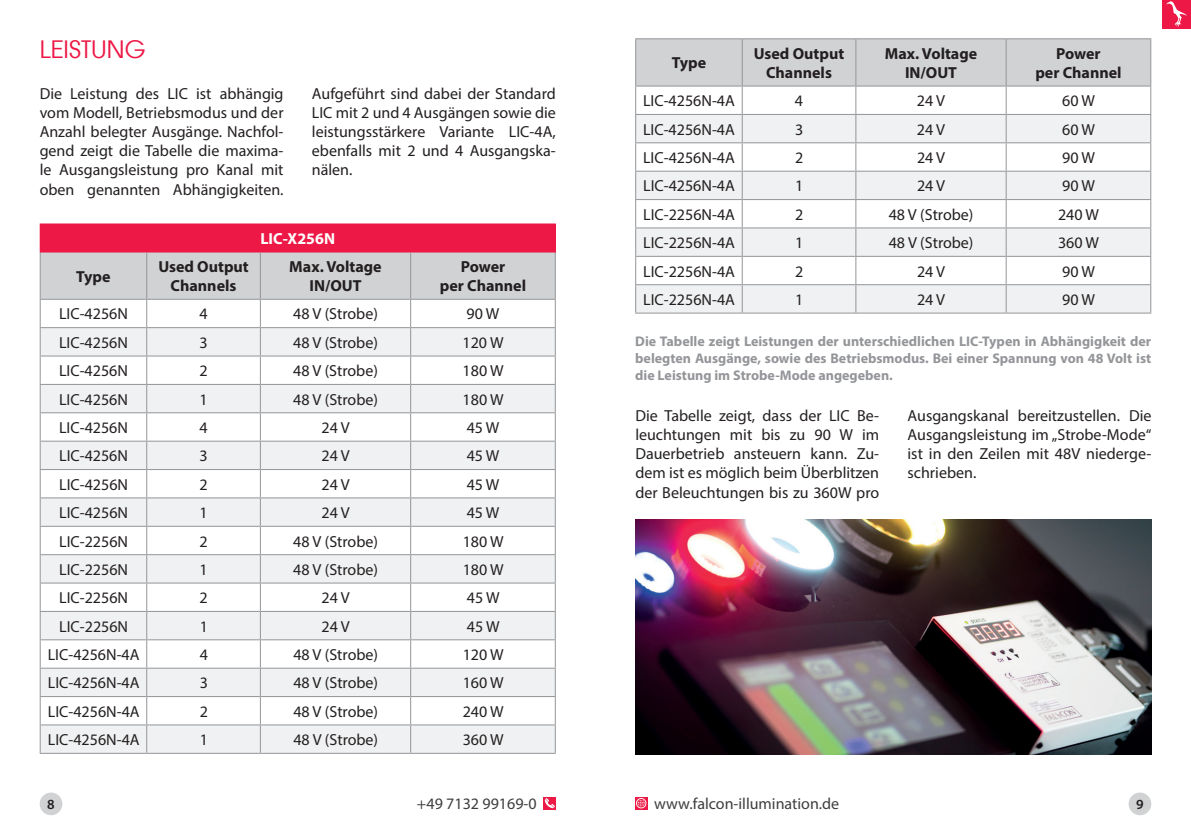
<style>
.page{position:relative;width:1191px;height:840px;background:#fff}
.page>*{position:absolute;margin:0;border:0;box-sizing:border-box;transform-origin:0 0}
.t1{font:24px "Atlanta";color:#ed1845}
.t2{font:16px/19.2px "Myriad Pro";color:#231f20;text-align:justify}
.t3{font:700 16px/19.2px "Myriad Pro";color:#231f20;text-align:center}
.t4{font:16px "Myriad Pro";color:#3e3e3f}
.t5{font:700 16px "Myriad Pro";color:#fff}
.t6{font:700 14px/16.8px "Myriad Pro";color:#939598;text-align:justify}
.t7{font:600 14px "Myriad Pro";color:#231f20}
</style>
<div class="page">
<hr style="left:40px;top:752px;width:107px;height:1px;background:#939598">
<hr style="left:147px;top:752px;width:113px;height:1px;background:#939598">
<hr style="left:260px;top:752px;width:151px;height:1px;background:#939598">
<hr style="left:411px;top:752px;width:145px;height:1px;background:#939598">
<hr style="left:40px;top:223px;width:107px;height:1px;background:#ed1845">
<hr style="left:147px;top:223px;width:113px;height:1px;background:#ed1845">
<hr style="left:260px;top:223px;width:151px;height:1px;background:#ed1845">
<hr style="left:411px;top:223px;width:145px;height:1px;background:#ed1845">
<svg style="left:40px;top:224px;width:516px;height:528px"></svg>
<hr style="left:40px;top:251px;width:107px;height:1px;background:#ed1845">
<hr style="left:147px;top:251px;width:113px;height:1px;background:#ed1845">
<hr style="left:260px;top:251px;width:151px;height:1px;background:#ed1845">
<hr style="left:411px;top:251px;width:145px;height:1px;background:#ed1845">
<hr style="left:635px;top:38px;width:107px;height:1px;background:#939598">
<hr style="left:742px;top:38px;width:114px;height:1px;background:#939598">
<hr style="left:856px;top:38px;width:150px;height:1px;background:#939598">
<hr style="left:1006px;top:38px;width:145px;height:1px;background:#939598">
<svg style="left:635px;top:39px;width:516px;height:273px"></svg>
<hr style="left:635px;top:312px;width:107px;height:1px;background:#939598">
<hr style="left:742px;top:312px;width:114px;height:1px;background:#939598">
<hr style="left:856px;top:312px;width:150px;height:1px;background:#939598">
<hr style="left:1006px;top:312px;width:145px;height:1px;background:#939598">
<div style="left:40px;top:792px;width:22px;height:22px;background:#d1d2d4;border-radius:50%"></div>
<div style="left:1128px;top:792px;width:23px;height:22px;background:#d1d2d4;border-radius:50%"></div>
<svg style="left:544px;top:797px;width:12px;height:11px"></svg>
<svg style="left:545px;top:797px;width:10px;height:10px"></svg>
<svg style="left:635px;top:797px;width:12px;height:11px"></svg>
<svg style="left:636px;top:797px;width:10px;height:11px"></svg>
<div style="left:1162px;top:0;width:29px;height:28px;background:#ed1845"></div>
<svg style="left:1166px;top:1px;width:21px;height:26px"></svg>
<img style="left:635px;top:519px;width:516px;height:235px">
<h1 class="t1" style="left:40px;top:32px;width:107px">LEISTUNG</h1>
<p class="t2" style="left:40px;top:83px;width:245px">Die Leistung des LIC ist abhängig vom Modell, Betriebsmodus und der Anzahl belegter Ausgänge. Nachfol&shy;gend zeigt die Tabelle die maxima&shy;le Ausgangsleistung pro Kanal mit oben genannten Abhängigkeiten.</p>
<p class="t2" style="left:312px;top:83px;width:245px">Aufgeführt sind dabei der Standard LIC mit 2 und 4 Ausgängen sowie die leistungsstärkere Variante LIC-4A, ebenfalls mit 2 und 4 Ausgangska&shy;nälen.</p>
<p class="t5" style="left:260px;top:228px;width:76px">LIC-X256N</p>
<p class="t3" style="left:76px;top:266px;width:36px">Type</p>
<p class="t3" style="left:158px;top:256px;width:92px">Used Output<br>Channels</p>
<p class="t3" style="left:289px;top:256px;width:94px">Max. Voltage<br>IN/OUT</p>
<p class="t3" style="left:440px;top:256px;width:88px">Power<br>per Channel</p>
<p class="t2" style="left:59px;top:304px;width:70px">LIC-4256N</p>
<p class="t2" style="left:199px;top:304px;width:10px">4</p>
<p class="t2" style="left:293px;top:304px;width:86px">48 V (Strobe)</p>
<p class="t2" style="left:466px;top:304px;width:34px">90 W</p>
<p class="t2" style="left:59px;top:332px;width:70px">LIC-4256N</p>
<p class="t2" style="left:199px;top:332px;width:10px">3</p>
<p class="t2" style="left:293px;top:332px;width:86px">48 V (Strobe)</p>
<p class="t2" style="left:462px;top:332px;width:42px">120 W</p>
<p class="t2" style="left:59px;top:361px;width:70px">LIC-4256N</p>
<p class="t2" style="left:199px;top:361px;width:10px">2</p>
<p class="t2" style="left:293px;top:361px;width:86px">48 V (Strobe)</p>
<p class="t2" style="left:462px;top:361px;width:42px">180 W</p>
<p class="t2" style="left:59px;top:389px;width:70px">LIC-4256N</p>
<p class="t2" style="left:199px;top:389px;width:10px">1</p>
<p class="t2" style="left:293px;top:389px;width:86px">48 V (Strobe)</p>
<p class="t2" style="left:462px;top:389px;width:42px">180 W</p>
<p class="t2" style="left:59px;top:417px;width:70px">LIC-4256N</p>
<p class="t2" style="left:199px;top:417px;width:10px">4</p>
<p class="t2" style="left:321px;top:417px;width:30px">24 V</p>
<p class="t2" style="left:467px;top:417px;width:34px">45 W</p>
<p class="t2" style="left:59px;top:446px;width:70px">LIC-4256N</p>
<p class="t2" style="left:200px;top:446px;width:10px">3</p>
<p class="t2" style="left:321px;top:446px;width:30px">24 V</p>
<p class="t2" style="left:467px;top:446px;width:34px">45 W</p>
<p class="t2" style="left:59px;top:474px;width:70px">LIC-4256N</p>
<p class="t2" style="left:200px;top:474px;width:10px">2</p>
<p class="t2" style="left:321px;top:474px;width:30px">24 V</p>
<p class="t2" style="left:467px;top:474px;width:34px">45 W</p>
<p class="t2" style="left:59px;top:502px;width:70px">LIC-4256N</p>
<p class="t2" style="left:200px;top:502px;width:10px">1</p>
<p class="t2" style="left:321px;top:502px;width:30px">24 V</p>
<p class="t2" style="left:467px;top:502px;width:34px">45 W</p>
<p class="t2" style="left:59px;top:531px;width:70px">LIC-2256N</p>
<p class="t2" style="left:200px;top:531px;width:10px">2</p>
<p class="t2" style="left:293px;top:531px;width:86px">48 V (Strobe)</p>
<p class="t2" style="left:463px;top:531px;width:42px">180 W</p>
<p class="t2" style="left:59px;top:559px;width:70px">LIC-2256N</p>
<p class="t2" style="left:200px;top:559px;width:10px">1</p>
<p class="t2" style="left:293px;top:559px;width:86px">48 V (Strobe)</p>
<p class="t2" style="left:463px;top:559px;width:42px">180 W</p>
<p class="t2" style="left:59px;top:587px;width:70px">LIC-2256N</p>
<p class="t2" style="left:200px;top:587px;width:10px">2</p>
<p class="t2" style="left:322px;top:587px;width:30px">24 V</p>
<p class="t2" style="left:467px;top:587px;width:34px">45 W</p>
<p class="t2" style="left:59px;top:616px;width:70px">LIC-2256N</p>
<p class="t2" style="left:200px;top:616px;width:10px">1</p>
<p class="t2" style="left:322px;top:616px;width:30px">24 V</p>
<p class="t2" style="left:467px;top:616px;width:34px">45 W</p>
<p class="t2" style="left:48px;top:644px;width:93px">LIC-4256N-4A</p>
<p class="t2" style="left:200px;top:644px;width:10px">4</p>
<p class="t2" style="left:293px;top:644px;width:86px">48 V (Strobe)</p>
<p class="t2" style="left:463px;top:644px;width:42px">120 W</p>
<p class="t2" style="left:48px;top:672px;width:93px">LIC-4256N-4A</p>
<p class="t2" style="left:200px;top:672px;width:10px">3</p>
<p class="t2" style="left:293px;top:672px;width:86px">48 V (Strobe)</p>
<p class="t2" style="left:463px;top:672px;width:42px">160 W</p>
<p class="t2" style="left:48px;top:701px;width:93px">LIC-4256N-4A</p>
<p class="t2" style="left:200px;top:701px;width:10px">2</p>
<p class="t2" style="left:293px;top:701px;width:86px">48 V (Strobe)</p>
<p class="t2" style="left:463px;top:701px;width:42px">240 W</p>
<p class="t2" style="left:48px;top:729px;width:93px">LIC-4256N-4A</p>
<p class="t2" style="left:200px;top:729px;width:10px">1</p>
<p class="t2" style="left:293px;top:729px;width:86px">48 V (Strobe)</p>
<p class="t2" style="left:463px;top:729px;width:42px">360 W</p>
<p class="t3" style="left:672px;top:53px;width:36px">Type</p>
<p class="t3" style="left:754px;top:43px;width:92px">Used Output<br>Channels</p>
<p class="t3" style="left:884px;top:43px;width:94px">Max. Voltage<br>IN/OUT</p>
<p class="t3" style="left:1035px;top:43px;width:88px">Power<br>per Channel</p>
<p class="t2" style="left:643px;top:91px;width:93px">LIC-4256N-4A</p>
<p class="t2" style="left:795px;top:91px;width:10px">4</p>
<p class="t2" style="left:917px;top:91px;width:30px">24 V</p>
<p class="t2" style="left:1062px;top:91px;width:34px">60 W</p>
<p class="t2" style="left:643px;top:119px;width:93px">LIC-4256N-4A</p>
<p class="t2" style="left:795px;top:119px;width:10px">3</p>
<p class="t2" style="left:917px;top:119px;width:30px">24 V</p>
<p class="t2" style="left:1062px;top:119px;width:34px">60 W</p>
<p class="t2" style="left:643px;top:148px;width:93px">LIC-4256N-4A</p>
<p class="t2" style="left:795px;top:148px;width:10px">2</p>
<p class="t2" style="left:917px;top:148px;width:30px">24 V</p>
<p class="t2" style="left:1062px;top:148px;width:34px">90 W</p>
<p class="t2" style="left:643px;top:176px;width:93px">LIC-4256N-4A</p>
<p class="t2" style="left:795px;top:176px;width:10px">1</p>
<p class="t2" style="left:917px;top:176px;width:30px">24 V</p>
<p class="t2" style="left:1062px;top:176px;width:34px">90 W</p>
<p class="t2" style="left:643px;top:204px;width:93px">LIC-2256N-4A</p>
<p class="t2" style="left:795px;top:204px;width:10px">2</p>
<p class="t2" style="left:888px;top:204px;width:86px">48 V (Strobe)</p>
<p class="t2" style="left:1058px;top:204px;width:42px">240 W</p>
<p class="t2" style="left:643px;top:233px;width:93px">LIC-2256N-4A</p>
<p class="t2" style="left:795px;top:233px;width:10px">1</p>
<p class="t2" style="left:888px;top:233px;width:86px">48 V (Strobe)</p>
<p class="t2" style="left:1058px;top:233px;width:42px">360 W</p>
<p class="t2" style="left:643px;top:261px;width:93px">LIC-2256N-4A</p>
<p class="t2" style="left:795px;top:261px;width:10px">2</p>
<p class="t2" style="left:917px;top:261px;width:30px">24 V</p>
<p class="t2" style="left:1062px;top:261px;width:34px">90 W</p>
<p class="t2" style="left:643px;top:289px;width:93px">LIC-2256N-4A</p>
<p class="t2" style="left:795px;top:289px;width:10px">1</p>
<p class="t2" style="left:917px;top:289px;width:30px">24 V</p>
<p class="t2" style="left:1062px;top:289px;width:34px">90 W</p>
<p class="t6" style="left:635px;top:332px;width:517px">Die Tabelle zeigt Leistungen der unterschiedlichen LIC-Typen in Abhängigkeit der belegten Ausgänge, sowie des Betriebsmodus. Bei einer Spannung von 48 Volt ist die Leistung im Strobe-Mode angegeben.</p>
<p class="t2" style="left:635px;top:405px;width:245px">Die Tabelle zeigt, dass der LIC Be&shy;leuchtungen mit bis zu 90 W im Dauerbetrieb ansteuern kann. Zu&shy;dem ist es möglich beim Überblitzen der Beleuchtungen bis zu 360W pro</p>
<p class="t2" style="left:907px;top:405px;width:245px">Ausgangskanal bereitzustellen. Die Ausgangsleistung im „Strobe-Mode“ ist in den Zeilen mit 48V niederge&shy;schrieben.</p>
<p class="t7" style="left:47px;top:795px;width:9px">8</p>
<p class="t4" style="left:417px;top:793px;width:121px">+49 7132 99169-0</p>
<p class="t4" style="left:654px;top:793px;width:186px">www.falcon-illumination.de</p>
<p class="t7" style="left:1136px;top:795px;width:9px">9</p>
</div>
